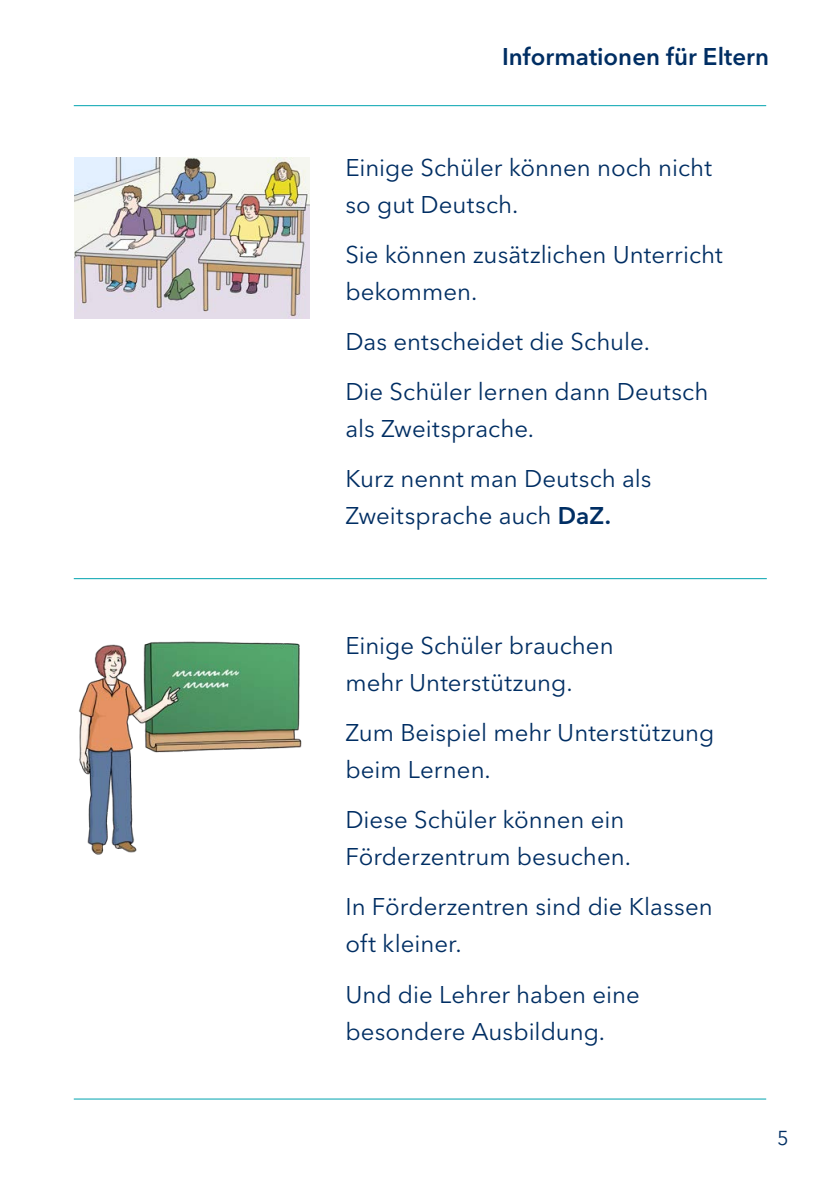
<style>
.page{position:relative;width:840px;height:1191px;background:#fff}
.page>*{position:absolute;margin:0;border:0;box-sizing:border-box;transform-origin:0 0}
.t1{font:24px/37px "Avenir Next LT Pro";color:#002e63}
.t2{font:600 24px "Avenir Next LT Pro";color:#002e63}
.t3{font:20px "Avenir Next LT Pro";color:#002e63}
.s1{font-weight:600}
</style>
<div class="page">
<hr style="left:74px;top:105px;width:691px;height:1px;background:#00a3af">
<hr style="left:74px;top:1098px;width:691px;height:1px;background:#00a3af">
<img style="left:79px;top:641px;width:223px;height:214px">
<img style="left:75px;top:157px;width:234px;height:161px">
<hr style="left:74px;top:578px;width:692px;height:1px;background:#00a3af">
<p class="t2" style="left:501px;top:42px;width:268px">Informationen für Eltern</p>
<p class="t1" style="left:345px;top:149px;width:368px">Einige Schüler können noch nicht so gut Deutsch.</p>
<p class="t1" style="left:345px;top:236px;width:379px">Sie können zusätzlichen Unterricht bekommen.</p>
<p class="t1" style="left:345px;top:316px;width:364px;line-height:50px">Das entscheidet die Schule.<br>Die Schüler lernen dann Deutsch</p>
<p class="t1" style="left:345px;top:403px;width:307px;line-height:50px">als Zweitsprache.<br>Kurz nennt man Deutsch als</p>
<p class="t1" style="left:345px;top:497px;width:267px">Zweitsprache auch <span class="s1">DaZ.</span></p>
<p class="t1" style="left:345px;top:627px;width:269px">Einige Schüler brauchen mehr Unterstützung.</p>
<p class="t1" style="left:345px;top:714px;width:370px">Zum Beispiel mehr Unterstützung beim Lernen.</p>
<p class="t1" style="left:345px;top:801px;width:287px">Diese Schüler können ein<br>Förderzentrum besuchen.</p>
<p class="t1" style="left:345px;top:888px;width:369px">In Förderzentren sind die Klassen oft kleiner.</p>
<p class="t1" style="left:345px;top:975px;width:296px">Und die Lehrer haben eine besondere Ausbildung.</p>
<p class="t3" style="left:776px;top:1126px;width:13px">5</p>
</div>
